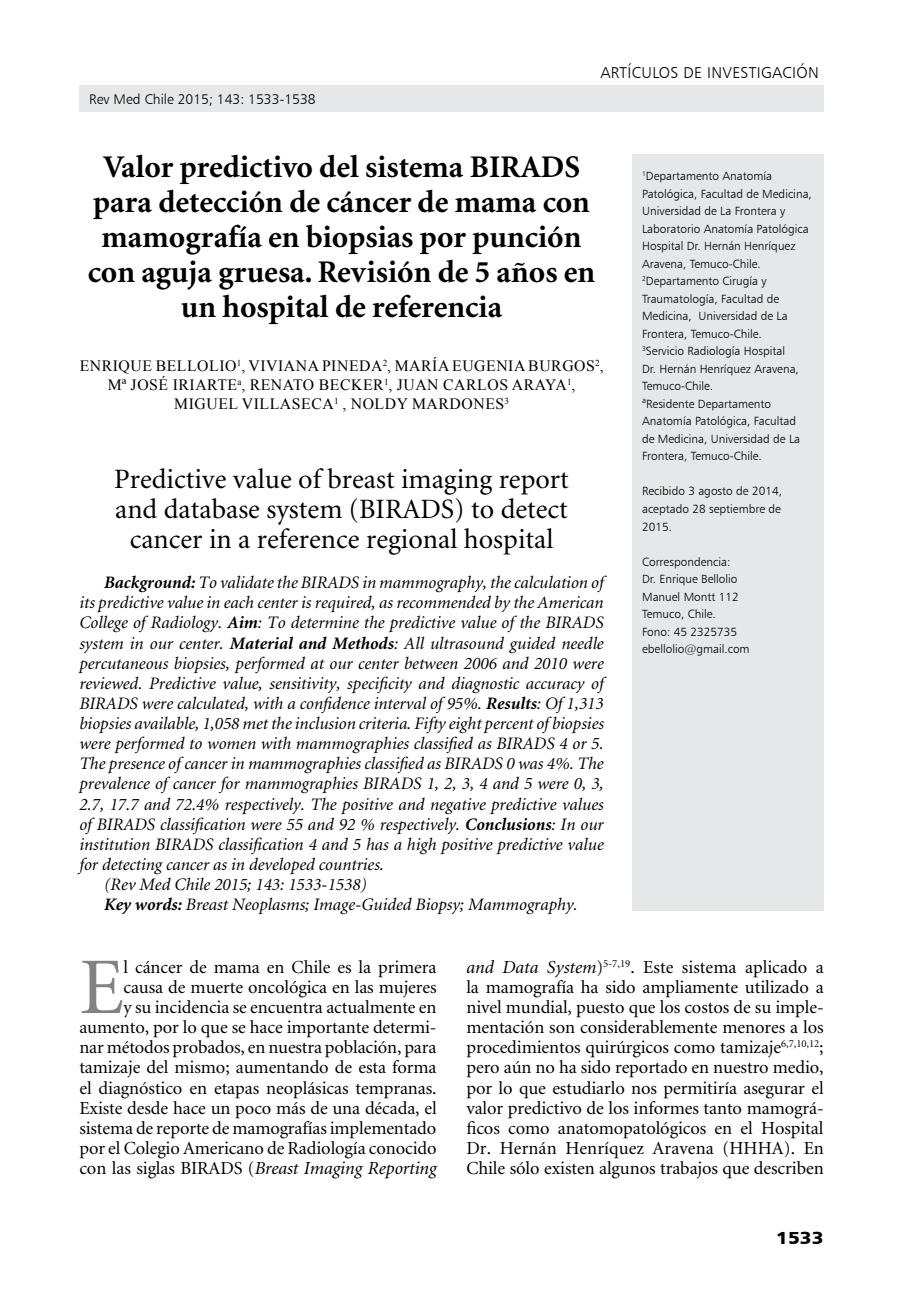
<style>
.page{position:relative;width:918px;height:1315px;background:#fff}
.page>*{position:absolute;margin:0;border:0;box-sizing:border-box;transform-origin:0 0}
.t1{font:80.33px "Minion";color:#808285}
.t2{font:700 31.5px/35px "Minion";color:#000;text-align:center}
.t3{font:28px/29.8px "Minion";color:#000;text-align:center}
.t4{font:18.38px/20.1px "Minion";letter-spacing:-.005em;color:#000;text-align:right}
.t5{font:italic 17.5px "Minion";color:#000}
.t6{font:17.5px "Humanist 777 BT Black B";color:#000;scale:1.1 1}
.t7{font:15.75px/18.9px "Times New Roman";letter-spacing:.035em;color:#000;text-align:center}
.t8{font:15.75px "Humanist 777 BT Light B";color:#000}
.t9{font:14px "Humanist 777 BT Light B";color:#000}
.t10{font:11.9px/17.5px "Humanist 777 BT Light B";color:#000}
.s1{font-weight:700}
.s2{font-style:italic}
</style>
<div class="page">
<div style="left:79px;top:85px;width:744px;height:26px;background:#e6e7e8"></div>
<div style="left:632px;top:154px;width:191px;height:756px;background:#e6e7e8"></div>
<p class="t9" style="left:89px;top:90px;width:228px">Rev Med Chile 2015; 143: 1533-1538</p>
<p class="t8" style="left:600px;top:63px;width:41px">Artículosde</p>
<p class="t8" style="left:707px;top:63px;width:14px">Investigaci</p>
<p class="t8" style="left:796px;top:63px;width:21px">ón</p>
<h2 class="t2" style="left:88px;top:151px;width:509px">Valor predictivo del sistema BIRADS para detección de cáncer de mama con mamografía en biopsias por punción con aguja gruesa. Revisión de 5 años en un hospital de referencia</h2>
<p class="t7" style="left:80px;top:356px;width:525px">ENRIQUE BELLOLIO<sup>1</sup>, VIVIANA PINEDA<sup>2</sup>, MARÍA EUGENIA BURGOS<sup>2</sup>,<br>Mª JOSÉ IRIARTE<sup>A</sup>, RENATO BECKER<sup>1</sup>, JUAN CARLOS ARAYA<sup>1</sup>,<br>MIGUEL VILLASECA<sup>1</sup> , NOLDY MARDONES<sup>3</sup></p>
<h3 class="t3" style="left:114px;top:465px;width:456px">Predictive value of breast imaging report and database system (BIRADS) to detect cancer in a reference regional hospital</h3>
<p class="t5" style="left:104px;top:574px;width:501px"><span class="s1">Background:</span> To validate the BIRADS in mammography, the calculation of</p>
<p class="t5" style="left:79px;top:594px;width:526px">its predictive value in each center is required, as recommended by the American</p>
<p class="t5" style="left:79px;top:614px;width:526px">College of Radiology. <span class="s1">Aim</span>: To determine the predictive value of the BIRADS</p>
<p class="t5" style="left:79px;top:634px;width:526px">system in our center. <span class="s1">Material and Methods</span>: All ultrasound guided needle</p>
<p class="t5" style="left:79px;top:654px;width:526px">percutaneous biopsies, performed at our center between 2006 and 2010 were</p>
<p class="t5" style="left:79px;top:674px;width:526px">reviewed. Predictive value, sensitivity, specificity and diagnostic accuracy of</p>
<p class="t5" style="left:79px;top:694px;width:526px">BIRADS were calculated, with a confidence interval of 95%. <span class="s1">Results</span>: Of 1,313</p>
<p class="t5" style="left:79px;top:715px;width:526px">biopsies available, 1,058 met the inclusion criteria. Fifty eight percent of biopsies</p>
<p class="t5" style="left:79px;top:735px;width:526px">were performed to women with mammographies classified as BIRADS 4 or 5.</p>
<p class="t5" style="left:79px;top:755px;width:526px">The presence of cancer in mammographies classified as BIRADS 0 was 4%. The</p>
<p class="t5" style="left:79px;top:775px;width:526px">prevalence of cancer for mammographies BIRADS 1, 2, 3, 4 and 5 were 0, 3,</p>
<p class="t5" style="left:79px;top:795px;width:526px">2.7, 17.7 and 72.4% respectively. The positive and negative predictive values</p>
<p class="t5" style="left:79px;top:815px;width:526px">of BIRADS classification were 55 and 92 % respectively. <span class="s1">Conclusions</span>: In our</p>
<p class="t5" style="left:79px;top:835px;width:526px">institution BIRADS classification 4 and 5 has a high positive predictive value</p>
<p class="t5" style="left:79px;top:855px;width:306px">for detecting cancer as in developed countries.</p>
<p class="t5" style="left:104px;top:876px;width:264px">(Rev Med Chile 2015; 143: 1533-1538)</p>
<p class="t5" style="left:104px;top:896px;width:475px"><span class="s1">Key words:</span> Breast Neoplasms; Image-Guided Biopsy; Mammography.</p>
<p class="t10" style="left:642px;top:167px;width:171px"><sup>1</sup>Departamento Anatomía<br>Patológica, Facultad de Medicina,<br>Universidad de La Frontera y<br>Laboratorio Anatomía Patológica<br>Hospital Dr. Hernán Henríquez<br>Aravena, Temuco-Chile.<br><sup>2</sup>Departamento Cirugía y<br>Traumatología, Facultad de<br>Medicina, Universidad de La<br>Frontera, Temuco-Chile.<br><sup>3</sup>Servicio Radiología Hospital<br>Dr. Hernán Henríquez Aravena,<br>Temuco-Chile.<br><sup>a</sup>Residente Departamento<br>Anatomía Patológica, Facultad<br>de Medicina, Universidad de La<br>Frontera, Temuco-Chile.</p>
<p class="t10" style="left:642px;top:482px;width:141px;text-align:justify">Recibido 3 agosto de 2014, aceptado 28 septiembre de 2015.</p>
<p class="t10" style="left:642px;top:552px;width:109px">Correspondencia:<br>Dr. Enrique Bellolio<br>Manuel Montt 112<br>Temuco, Chile.<br>Fono: 45 2325735 ebellolio@gmail.com</p>
<p class="t4" style="left:79px;top:957px;width:359px">l cáncer de mama en Chile es la primera causa de muerte oncológica en las mujeres<br>y su incidencia se encuentra actualmente en aumento, por lo que se hace importante determi&shy;nar métodos probados, en nuestra población, para tamizaje del mismo; aumentando de esta forma el diagnóstico en etapas neoplásicas tempranas.<br>Existe desde hace un poco más de una década, el sistema de reporte de mamografías implementado por el Colegio Americano de Radiología conocido con las siglas BIRADS (<span class="s2">Breast Imaging Reporting</span></p>
<p class="t4" style="left:466px;top:957px;width:359px;text-align:justify"><span class="s2">and Data System</span>)<sup>5-7,19</sup>. Este sistema aplicado a la mamografía ha sido ampliamente utilizado a nivel mundial, puesto que los costos de su imple&shy;mentación son considerablemente menores a los procedimientos quirúrgicos como tamizaje<sup>6,7,10,12</sup>; pero aún no ha sido reportado en nuestro medio, por lo que estudiarlo nos permitiría asegurar el valor predictivo de los informes tanto mamográ&shy;ficos como anatomopatológicos en el Hospital Dr. Hernán Henríquez Aravena (HHHA). En Chile sólo existen algunos trabajos que describen</p>
<h1 class="t1" style="left:79px;top:947px;width:46px">E</h1>
<p class="t6" style="left:776px;top:1226px;width:45px">1533</p>
</div>
